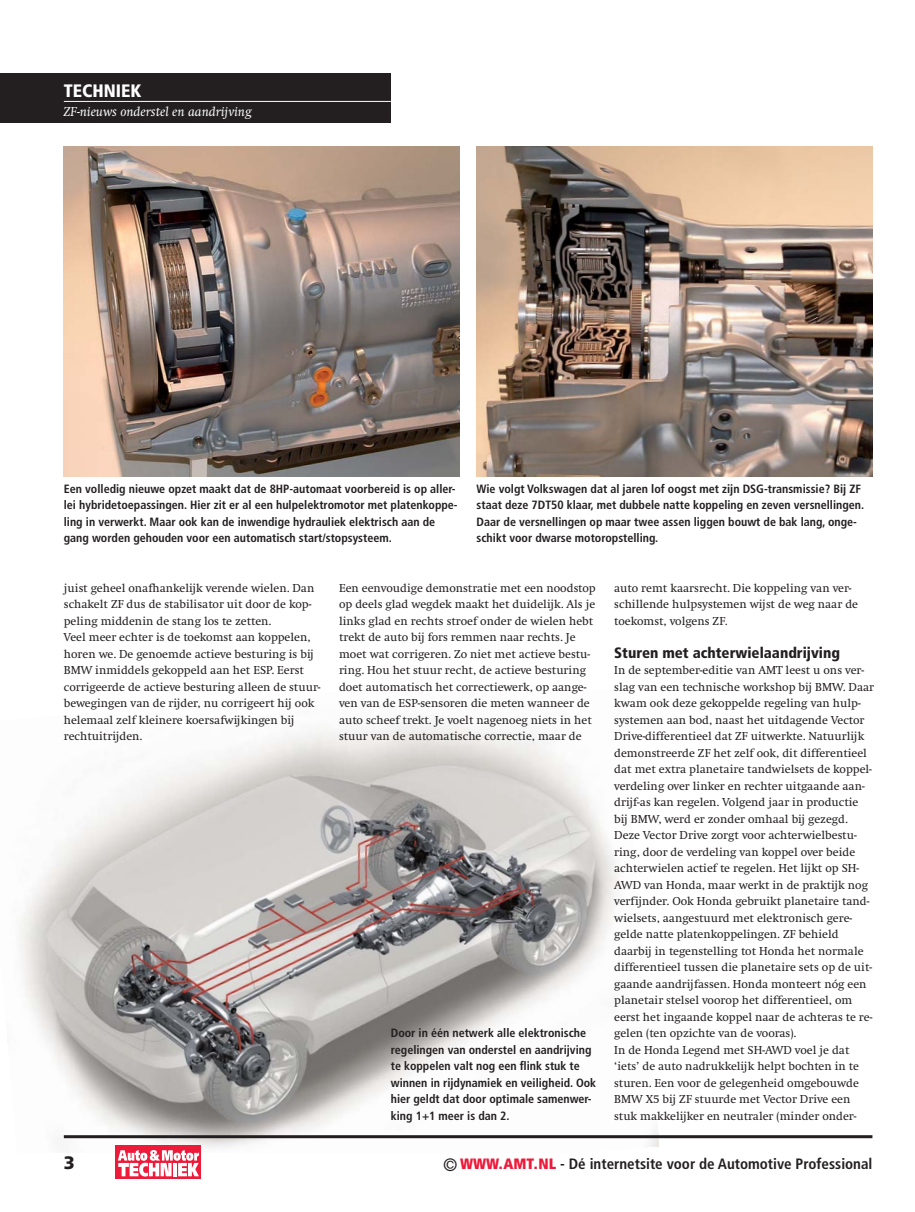
<style>
.page{position:relative;width:915px;height:1212px;background:#fff}
.page>*{position:absolute;margin:0;border:0;box-sizing:border-box;transform-origin:0 0}
.t1{font:900 condensed 18px "Frutiger LT Std";color:#fff}
.t2{font:900 18px "Frutiger LT Std";color:#231f20}
.t3{font:700 condensed 15px "Frutiger";color:#231f20}
.t4{font:900 condensed 15px "Frutiger LT Std";color:#231f20}
.t5{font:italic 13.5px "Swift";color:#fff}
.t6{font:12px/16.5px "Swift";color:#231f20}
.t7{font:700 condensed 12px/16.5px "Frutiger LT Std";color:#231f20}
.s1{font-weight:400;font-size:18px}
.s2{font-weight:900;color:#ed1a3a}
</style>
<div class="page">
<img style="left:20px;top:722px;width:638px;height:431px">
<hr style="left:64px;top:1135px;width:808px;height:3px;background:#231f20">
<div style="left:0;top:73px;width:390px;height:49px;background:#231f20"></div>
<hr style="left:64px;top:101px;width:326px;height:1px;background:#fff">
<img style="left:476px;top:146px;width:396px;height:330px">
<img style="left:64px;top:147px;width:395px;height:329px">
<div style="left:116px;top:1146px;width:85px;height:33px;background:#ed1a3a"></div>
<svg style="left:118px;top:1150px;width:81px;height:26px"></svg>
<h1 class="t1" style="left:64px;top:83px;width:79px">TECHNIEK</h1>
<p class="t5" style="left:64px;top:106px;width:189px">ZF-nieuws onderstel en aandrijving</p>
<p class="t7" style="left:64px;top:481px;width:395px">Een volledig nieuwe opzet maakt dat de 8HP-automaat voorbereid is op aller&shy;lei hybridetoepassingen. Hier zit er al een hulpelektromotor met platenkoppe&shy;ling in verwerkt. Maar ook kan de inwendige hydrauliek elektrisch aan de gang worden gehouden voor een automatisch start/stopsysteem.</p>
<p class="t7" style="left:476px;top:481px;width:389px">Wie volgt Volkswagen dat al jaren lof oogst met zijn DSG-transmissie? Bij ZF staat deze 7DT50 klaar, met dubbele natte koppeling en zeven versnellingen.<br>Daar de versnellingen op maar twee assen liggen bouwt de bak lang, onge&shy;schikt voor dwarse motoropstelling.</p>
<p class="t6" style="left:64px;top:581px;width:258px">juist geheel onafhankelijk verende wielen. Dan schakelt ZF dus de stabilisator uit door de kop&shy;peling middenin de stang los te zetten.<br>Veel meer echter is de toekomst aan koppelen, horen we. De genoemde actieve besturing is bij BMW inmiddels gekoppeld aan het ESP. Eerst corrigeerde de actieve besturing alleen de stuur&shy;bewegingen van de rijder, nu corrigeert hij ook helemaal zelf kleinere koersafwijkingen bij rechtuitrijden.</p>
<p class="t6" style="left:339px;top:581px;width:258px">Een eenvoudige demonstratie met een noodstop op deels glad wegdek maakt het duidelijk. Als je links glad en rechts stroef onder de wielen hebt trekt de auto bij fors remmen naar rechts. Je moet wat corrigeren. Zo niet met actieve bestu&shy;ring. Hou het stuur recht, de actieve besturing doet automatisch het correctiewerk, op aange&shy;ven van de ESP-sensoren die meten wanneer de auto scheef trekt. Je voelt nagenoeg niets in het stuur van de automatische correctie, maar de</p>
<p class="t7" style="left:390px;top:1026px;width:207px">Door in één netwerk alle elektronische regelingen van onderstel en aandrijving te koppelen valt nog een flink stuk te winnen in rijdynamiek en veiligheid. Ook hier geldt dat door optimale samenwer&shy;king 1+1 meer is dan 2.</p>
<p class="t6" style="left:614px;top:581px;width:245px">auto remt kaarsrecht. Die koppeling van ver&shy;schillende hulpsystemen wijst de weg naar de toekomst, volgens ZF.</p>
<p class="t4" style="left:614px;top:647px;width:227px">Sturen met achterwielaandrijving</p>
<p class="t6" style="left:614px;top:663px;width:261px">In de september-editie van AMT leest u ons ver&shy;slag van een technische workshop bij BMW. Daar kwam ook deze gekoppelde regeling van hulp&shy;systemen aan bod, naast het uitdagende Vector Drive-differentieel dat ZF uitwerkte. Natuurlijk demonstreerde ZF het zelf ook, dit differentieel dat met extra planetaire tandwielsets de koppel&shy;verdeling over linker en rechter uitgaande aan&shy;drijf-as kan regelen. Volgend jaar in productie bij BMW, werd er zonder omhaal bij gezegd.<br>Deze Vector Drive zorgt voor achterwielbestu&shy;ring, door de verdeling van koppel over beide achterwielen actief te regelen. Het lijkt op SH-AWD van Honda, maar werkt in de praktijk nog verfijnder. Ook Honda gebruikt planetaire tand&shy;wielsets, aangestuurd met elektronisch gere&shy;gelde natte platenkoppelingen. ZF behield daarbij in tegenstelling tot Honda het normale differentieel tussen die planetaire sets op de uit&shy;gaande aandrijfassen. Honda monteert nóg een planetair stelsel voorop het differentieel, om eerst het ingaande koppel naar de achteras te re&shy;gelen (ten opzichte van de vooras).<br>In de Honda Legend met SH-AWD voel je dat ‘iets’ de auto nadrukkelijk helpt bochten in te sturen. Een voor de gelegenheid omgebouwde BMW X5 bij ZF stuurde met Vector Drive een stuk makkelijker en neutraler (minder onder-</p>
<h1 class="t2" style="left:64px;top:1156px;width:13px">3</h1>
<p class="t3" style="left:443px;top:1158px;width:431px"><span class="s1">©</span> <span class="s2">WWW.AMT.NL</span> - Dé internetsite voor de Automotive Professional</p>
</div>
